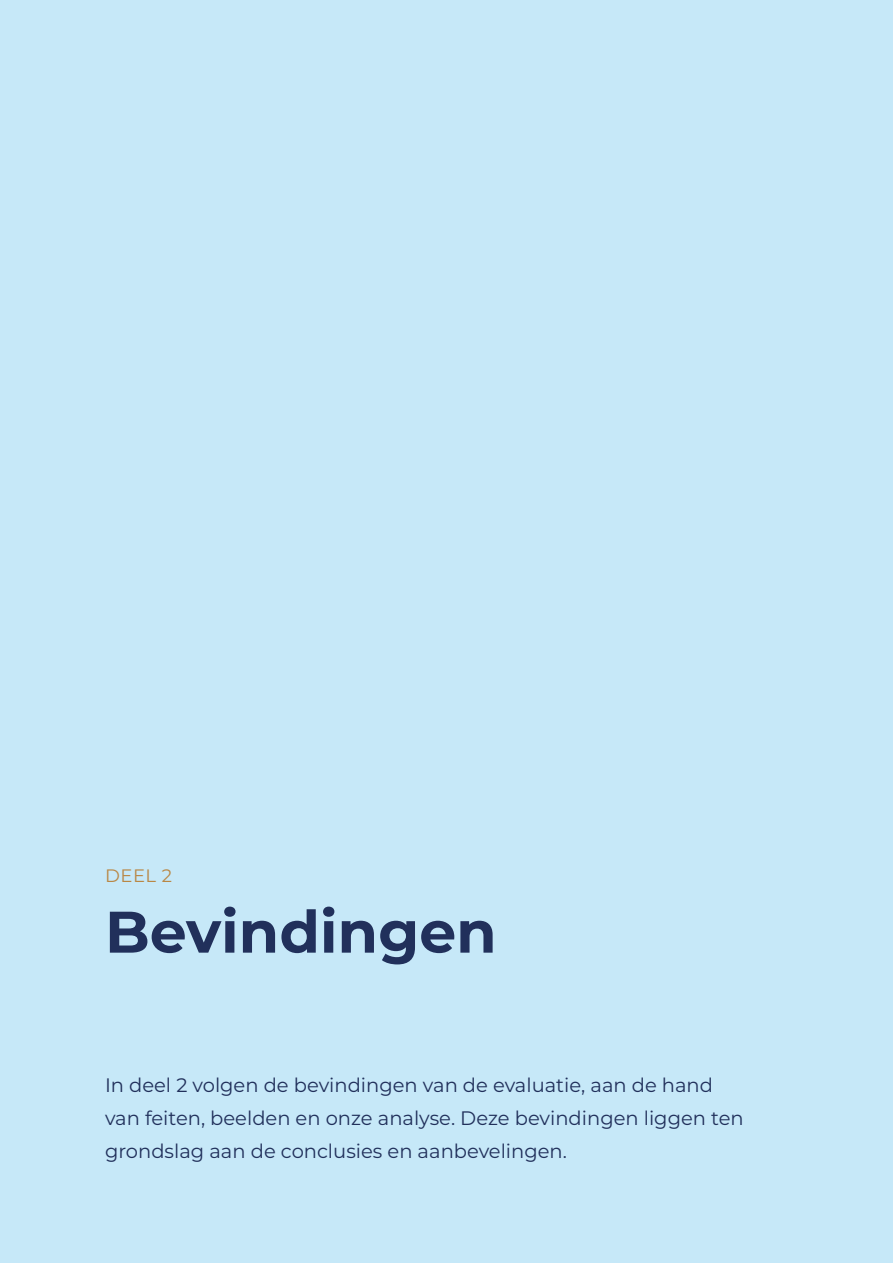
<style>
.page{position:relative;width:893px;height:1263px;background:#c6e8f8}
.page>*{position:absolute;margin:0;border:0;box-sizing:border-box;transform-origin:0 0}
.t1{font:700 58.5px "Montserrat";color:#21305b}
.t2{font:19.5px/33px "Montserrat";color:#21305b}
.t3{font:18px "Montserrat";color:#b98745}
</style>
<div class="page">
<p class="t3" style="left:105px;top:864px;width:69px">DEEL 2</p>
<h1 class="t1" style="left:105px;top:890px;width:393px">Bevindingen</h1>
<p class="t2" style="left:105px;top:1068px;width:640px">In deel 2 volgen de bevindingen van de evaluatie, aan de hand van feiten, beelden en onze analyse. Deze bevindingen liggen ten grondslag aan de conclusies en aanbevelingen.</p>
</div>
